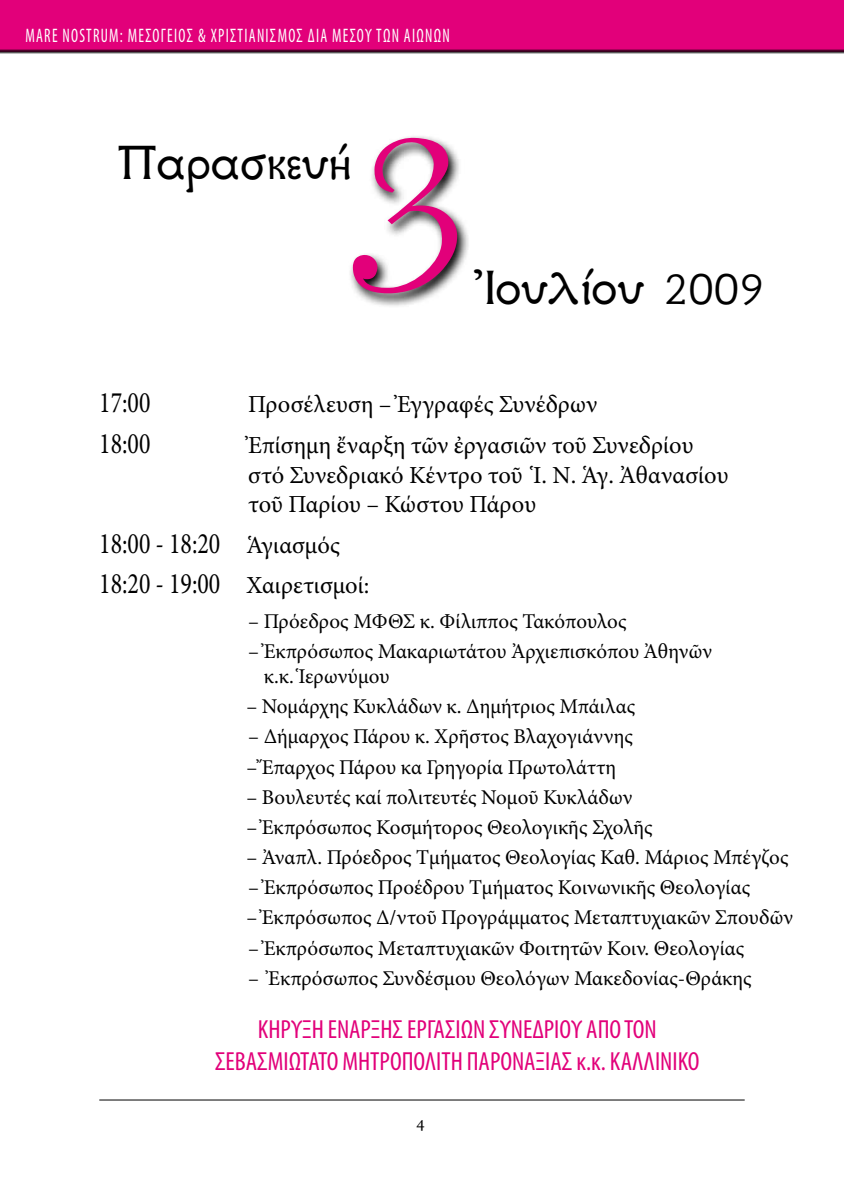
<style>
.page{position:relative;width:844px;height:1191px;background:#fff}
.page>*{position:absolute;margin:0;border:0;box-sizing:border-box;transform-origin:0 0}
.t1{font:231.7px "GFS Gazis";color:#e2007a}
.t2{font:47.25px "GFS Complutum";color:#000}
.t3{font:29.75px "Minion Pro";color:#000;scale:.8 1}
.t4{font:condensed 26.25px/31.5px "Myriad Pro";color:#e2007a;text-align:center}
.t5{font:24.5px/29.4px "Minion Pro";color:#000}
.t6{font:21px/25.2px "Minion Pro";color:#000}
.t7{font:condensed 19.6px "Myriad Pro";letter-spacing:.08em;color:#fff;scale:.8 1}
.t8{font:17.5px "Minion Pro";color:#000}
.s1{font-family:"GFS Neohellenic"}
.s2{font-size:24.5px}
.s3{font-size:29.75px}
</style>
<div class="page">
<hr style="left:99px;top:1099px;width:645px;height:1px;background:#000">
<svg style="left:350px;top:136px;width:119px;height:170px"></svg>
<div style="left:0;top:0;width:843px;height:54px;background:#000;opacity:.75"></div>
<p class="t7" style="left:26px;top:24px;width:531px">MARE NOSTRUM: ΜΕΣΟΓΕΙΟΣ &amp; ΧΡΙΣΤΙΑΝΙΣΜΟΣ ΔΙΑ ΜΕΣΟΥ ΤΩΝ ΑΙΩΝΩΝ</p>
<h1 class="t1" style="left:339px;top:12px;width:141px">3</h1>
<h2 class="t2" style="left:118px;top:136px;width:235px">Παρασκευή</h2>
<h2 class="t2" style="left:474px;top:260px;width:292px">Ἰουλίου <span class="s1">2009</span></h2>
<h3 class="t3" style="left:99px;top:383px;width:65px">17:00</h3>
<p class="t5" style="left:248px;top:390px;width:350px">Προσέλευση – Ἐγγραφές Συνέδρων</p>
<h3 class="t3" style="left:99px;top:424px;width:65px">18:00</h3>
<p class="t5" style="left:248px;top:431px;width:481px">Ἐπίσημη ἔναρξη τῶν ἐργασιῶν τοῦ Συνεδρίου στό Συνεδριακό Κέντρο τοῦ Ἱ. Ν. Ἁγ. Ἀθανασίου τοῦ Παρίου – Κώστου Πάρου</p>
<h3 class="t3" style="left:99px;top:523px;width:302px">18:00 - 18:20 <span class="s2">Ἁγιασμός</span></h3>
<p class="t5" style="left:99px;top:571px;width:271px"><span class="s3">18:20 - 19:00</span> Χαιρετισμοί:</p>
<p class="t6" style="left:248px;top:608px;width:380px">– Πρόεδρος ΜΦΘΣ κ. Φίλιππος Τακόπουλος</p>
<p class="t6" style="left:263px;top:638px;width:449px;text-indent:-15px">– Ἐκπρόσωπος Μακαριωτάτου Ἀρχιεπισκόπου Ἀθηνῶν κ.κ. Ἱερωνύμου</p>
<p class="t6" style="left:246px;top:694px;width:390px">– Νομάρχης Κυκλάδων κ. Δημήτριος Μπάιλας</p>
<p class="t6" style="left:248px;top:724px;width:386px">– Δήμαρχος Πάρου κ. Χρῆστος Βλαχογιάννης</p>
<p class="t6" style="left:246px;top:754px;width:371px">– Ἔπαρχος Πάρου κα Γρηγορία Πρωτολάττη</p>
<p class="t6" style="left:246px;top:784px;width:387px">– Βουλευτές καί πολιτευτές Νομοῦ Κυκλάδων</p>
<p class="t6" style="left:246px;top:814px;width:407px">– Ἐκπρόσωπος Κοσμήτορος Θεολογικῆς Σχολῆς</p>
<p class="t6" style="left:246px;top:845px;width:543px">– Ἀναπλ. Πρόεδρος Τμήματος Θεολογίας Καθ. Μάριος Μπέγζος</p>
<p class="t6" style="left:248px;top:875px;width:503px">– Ἐκπρόσωπος Προέδρου Τμήματος Κοινωνικῆς Θεολογίας</p>
<p class="t6" style="left:246px;top:905px;width:548px">– Ἐκπρόσωπος Δ/ντοῦ Προγράμματος Μεταπτυχιακῶν Σπουδῶν</p>
<p class="t6" style="left:248px;top:935px;width:497px">– Ἐκπρόσωπος Μεταπτυχιακῶν Φοιτητῶν Κοιν. Θεολογίας</p>
<p class="t6" style="left:248px;top:965px;width:504px">– Ἐκπρόσωπος Συνδέσμου Θεολόγων Μακεδονίας-Θράκης</p>
<p class="t4" style="left:215px;top:1013px;width:485px">ΚΗΡΥΞΗ ΕΝΑΡΞΗΣ ΕΡΓΑΣΙΩ͂Ν ΣΥΝΕΔΡΙΟΥ ΑΠΟ ΤΟΝ<br>ΣΕΒΑΣΜΙΩΤΑΤΟ ΜΗΤΡΟΠΟΛΙΤΗ ΠΑΡΟΝΑΞΙΑΣ κ.κ. ΚΑΛΛΙΝΙΚΟ</p>
<p class="t8" style="left:416px;top:1110px;width:10px">4</p>
</div>
